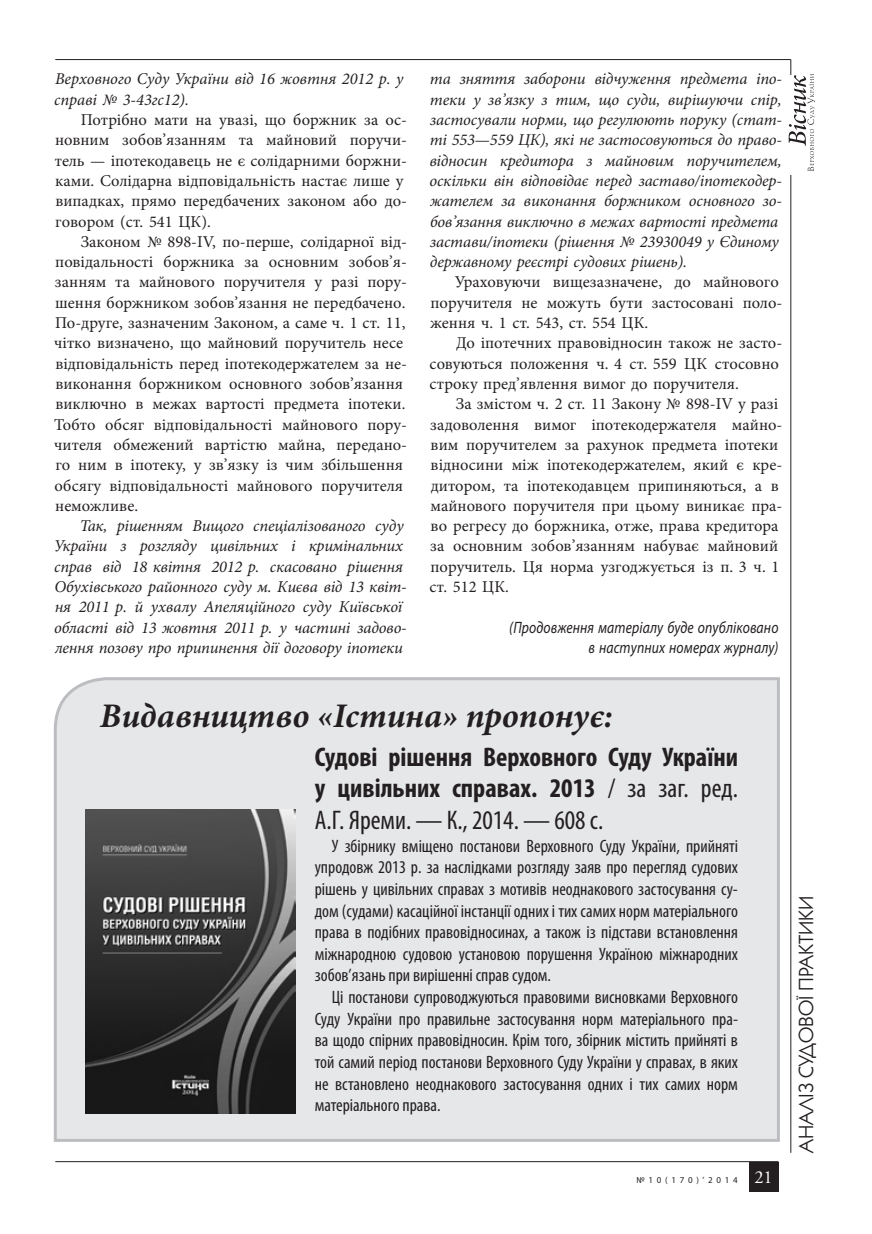
<style>
.page{position:relative;width:872px;height:1234px;background:#fff}
.page>*{position:absolute;margin:0;border:0;box-sizing:border-box;transform-origin:0 0}
.t1{font:italic 700 34.5px "Minion Pro";color:#231f20}
.t2{font:700 condensed 27px/31.5px "Myriad Pro";color:#231f20;text-align:justify}
.t3{font:20.7px "Kabel C";color:#231f20}
.t4{font:18.3px "Adobe Garamond Pro";color:#fff}
.t5{font:condensed 18px/21.6px "Myriad Pro";color:#231f20;text-align:justify}
.t6{font:16.5px/20.2px "Minion Pro";color:#231f20}
.t7{font:italic 16.5px/20.2px "Minion Pro";letter-spacing:-.01em;color:#231f20}
.t8{font:italic 16.5px/20.2px "Myriad Pro";letter-spacing:.01em;color:#231f20;text-align:right;scale:.83 1}
.t9{font:9px "Myriad Pro";letter-spacing:.41em;color:#231f20}
.s1{font-style:normal}
.s2{font-weight:400}
</style>
<div class="page">
<hr style="left:55px;top:59px;width:736px;height:1px;background:#231f20">
<hr style="left:790px;top:60px;width:1px;height:1092px;background:#231f20">
<hr style="left:55px;top:1161px;width:723px;height:1px;background:#231f20">
<div style="left:748px;top:1161px;width:30px;height:30px;background:#231f20"></div>
<div style="left:786px;top:76px;width:22px;height:99px;background:#fff"></div>
<svg style="left:788px;top:74px;width:26px;height:97px"></svg>
<div style="left:53px;top:677px;width:727px;height:465px;background:#e6e7e9"></div>
<img style="left:86px;top:809px;width:209px;height:303px">
<p class="t7" style="left:54px;top:69px;width:351px">Верховного Суду України від 16 жовтня 2012 р. у справі № 3-43гс12).</p>
<p class="t6" style="left:55px;top:110px;width:354px;text-indent:26px">Потрібно мати на увазі, що боржник за ос&shy;новним зобов’язанням та майновий поручи&shy;тель — іпотекодавець не є солідарними боржни&shy;ками. Солідарна відповідальність настає лише у випадках, прямо передбачених законом або до&shy;говором (ст. 541 ЦК).</p>
<p class="t6" style="left:54px;top:231px;width:354px;text-indent:27px">Законом № 898-ІV, по-перше, солідарної від&shy;повідальності боржника за основним зобов’я&shy;занням та майнового поручителя у разі пору&shy;шення боржником зобов’язання не передбачено.<br>По-друге, зазначеним Законом, а саме ч. 1 ст. 11, чітко визначено, що майновий поручитель несе відповідальність перед іпотекодержателем за не&shy;виконання боржником основного зобов’язання виключно в межах вартості предмета іпотеки.<br>Тобто обсяг відповідальності майнового пору&shy;чителя обмежений вартістю майна, передано&shy;го ним в іпотеку, у зв’язку із чим збільшення обсягу відповідальності майнового поручителя неможливе.</p>
<p class="t7" style="left:54px;top:515px;width:354px;text-indent:26px">Так, рішенням Вищого спеціалізованого суду України з розгляду цивільних і кримінальних справ від 18 квітня 2012 р. скасовано рішення Обухівського районного суду м. Києва від 13 квіт&shy;ня 2011 р. й ухвалу Апеляційного суду Київської області від 13 жовтня 2011 р. у частині задово&shy;лення позову про припинення дії договору іпотеки</p>
<p class="t7" style="left:429px;top:69px;width:354px">та зняття заборони відчуження предмета іпо&shy;теки у зв’язку з тим, що суди, вирішуючи спір, застосували норми, що регулюють поруку (стат&shy;ті 553<span class="s1">—</span>559 ЦК), які не застосовуються до право&shy;відносин кредитора з майновим поручителем, оскільки він відповідає перед заставо/іпотекодер&shy;жателем за виконання боржником основного зо&shy;бов’язання виключно в межах вартості предмета застави/іпотеки (рішення № 23930049 у Єдиному державному реєстрі судових рішень).</p>
<p class="t6" style="left:430px;top:272px;width:353px;text-indent:25px">Ураховуючи вищезазначене, до майнового поручителя не можуть бути застосовані поло&shy;ження ч. 1 ст. 543, ст. 554 ЦК.</p>
<p class="t6" style="left:429px;top:333px;width:354px;text-indent:26px">До іпотечних правовідносин також не засто&shy;совуються положення ч. 4 ст. 559 ЦК стосовно строку пред’явлення вимог до поручителя.</p>
<p class="t6" style="left:429px;top:394px;width:354px;text-indent:26px">За змістом ч. 2 ст. 11 Закону № 898-ІV у разі задоволення вимог іпотекодержателя майно&shy;вим поручителем за рахунок предмета іпотеки відносини між іпотекодержателем, який є кре&shy;дитором, та іпотекодавцем припиняються, а в майнового поручителя при цьому виникає пра&shy;во регресу до боржника, отже, права кредитора за основним зобов’язанням набуває майновий поручитель. Ця норма узгоджується із п. 3 ч. 1 ст. 512 ЦК.</p>
<p class="t8" style="left:509px;top:616px;width:326px">(Продовження матеріалу буде опубліковано в наступних номерах журналу)</p>
<h1 class="t1" style="left:100px;top:691px;width:514px">Видавництво «Істина» пропонує:</h1>
<h2 class="t2" style="left:315px;top:740px;width:425px">Судові рішення Верховного Суду України у цивільних справах. 2013 <span class="s2">/ за заг. ред.<br>А.Г. Яреми. — К., 2014. — 608 с.</span></h2>
<p class="t5" style="left:315px;top:834px;width:425px;text-indent:17px">У збірнику вміщено постанови Верховного Суду України, прийняті упродовж 2013 р. за наслідками розгляду заяв про перегляд судових рішень у цивільних справах з мотивів неоднакового застосування су&shy;дом (судами) касаційної інстанції одних і тих самих норм матеріального права в подібних правовідносинах, а також із підстави встановлення міжнародною судовою установою порушення Україною міжнародних зобов’язань при вирішенні справ судом.</p>
<p class="t5" style="left:315px;top:985px;width:425px;text-indent:17px">Ці постанови супроводжуються правовими висновками Верховного Суду України про правильне застосування норм матеріального пра&shy;ва щодо спірних правовідносин. Крім того, збірник містить прийняті в той самий період постанови Верховного Суду України у справах, в яких не встановлено неоднакового застосування одних і тих самих норм матеріального права.</p>
<p class="t9" style="left:636px;top:1173px;width:103px">№10(170)’2014</p>
<p class="t4" style="left:754px;top:1166px;width:20px">21</p>
<p class="t3" style="left:794px;top:1152px;width:259px;rotate:-90deg">Аналіз судової практики</p>
</div>
